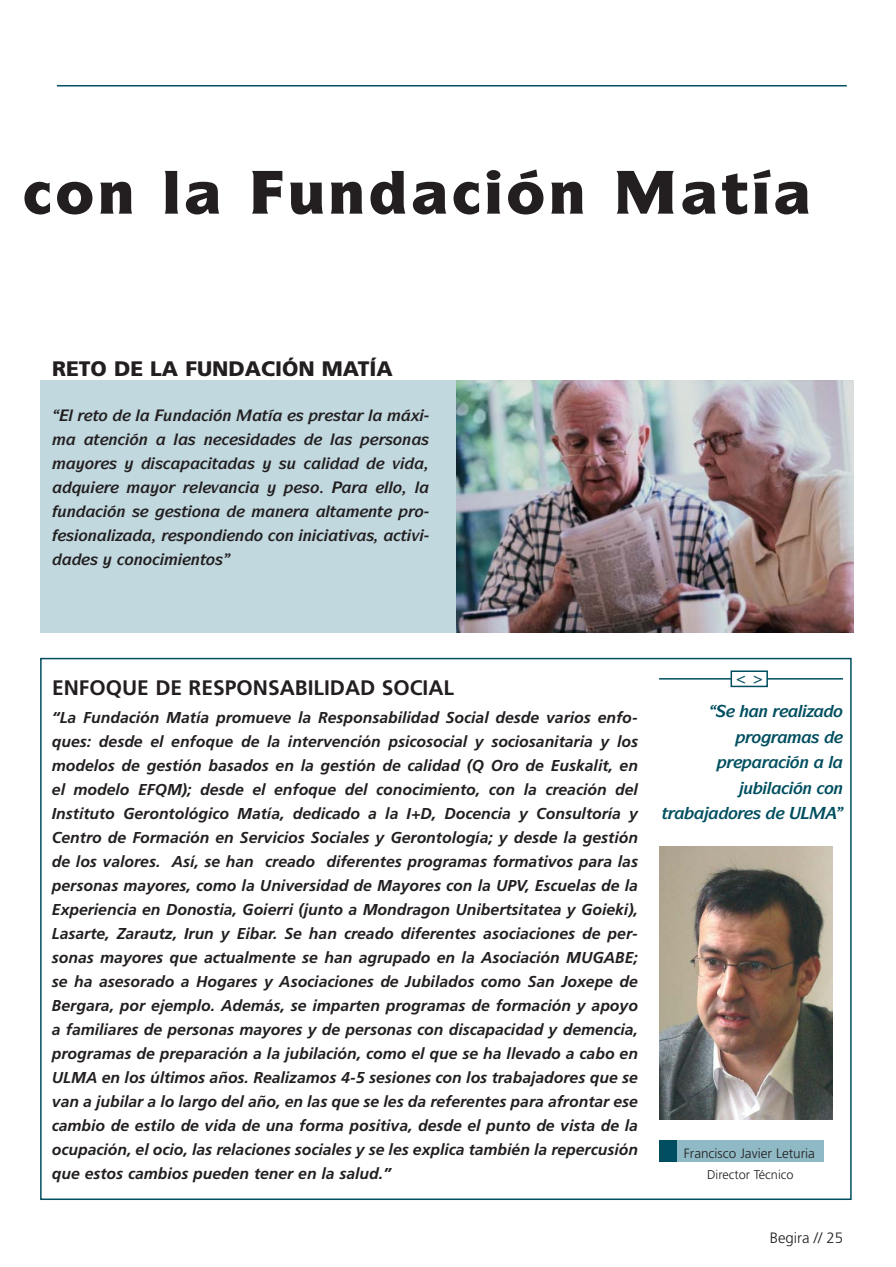
<style>
.page{position:relative;width:896px;height:1267px;background:#fff}
.page>*{position:absolute;margin:0;border:0;box-sizing:border-box;transform-origin:0 0}
.t1{font:900 58.5px "ITC Symbol Std";color:#231f20}
.t2{font:700 21px "Frutiger LT Std";color:#231f20}
.t3{font:900 21px "Frutiger LT Std";color:#231f20}
.t4{font:italic 700 16.5px "ITC Symbol Std";color:#004e5f}
.t5{font:italic 700 15.75px/24px "Frutiger LT Std";color:#231f20;text-align:justify}
.t6{font:italic 700 15.75px "ITC Symbol Std";color:#231f20}
.t7{font:300 15px "Frutiger LT Std";color:#231f20}
.t8{font:300 13.5px "Frutiger LT Std";color:#231f20}
.t9{font:300 12.75px "Frutiger LT Std";color:#231f20}
</style>
<div class="page">
<hr style="left:57px;top:85px;width:790px;height:1px;background:#004e5f">
<div style="left:659px;top:1141px;width:19px;height:21px;background:#004e5f"></div>
<div style="left:677px;top:1141px;width:147px;height:21px;background:#8fb9c5"></div>
<img style="left:659px;top:847px;width:174px;height:273px">
<div style="left:40px;top:381px;width:813px;height:252px;background:#c1d8df"></div>
<hr style="left:659px;top:678px;width:184px;height:2px;background:#004e5f">
<div style="left:731px;top:671px;width:36px;height:15px;background:#fff"></div>
<div style="left:731px;top:670px;width:37px;height:17px;border:2px solid #004e5f"></div>
<img style="left:456px;top:381px;width:397px;height:252px">
<h1 class="t1" style="left:55px;top:172px;width:127px">□■ ●</h1>
<h2 class="t3" style="left:52px;top:361px;width:342px">RETO DE LA FUNDACIÓN MATÍA</h2>
<p class="t6" style="left:68px;top:410px;width:41px">● ▼□</p>
<p class="t6" style="left:136px;top:410px;width:48px">● ◆■</p>
<p class="t6" style="left:296px;top:410px;width:53px">▲ ▲▼</p>
<p class="t6" style="left:368px;top:410px;width:6px">●</p>
<p class="t6" style="left:139px;top:434px;width:75px">■ ● ▲ ■</p>
<p class="t6" style="left:288px;top:434px;width:66px">▲ ● ▲</p>
<p class="t6" style="left:385px;top:434px;width:46px">▲□■ ▲</p>
<p class="t6" style="left:321px;top:458px;width:6px">●</p>
<p class="t6" style="left:159px;top:482px;width:80px">□ ●❖■</p>
<p class="t6" style="left:384px;top:482px;width:37px">●●□ ●</p>
<p class="t6" style="left:174px;top:506px;width:38px">▲▼ □■</p>
<p class="t6" style="left:275px;top:506px;width:11px">■</p>
<p class="t6" style="left:66px;top:530px;width:46px">▲□■ ●</p>
<p class="t6" style="left:177px;top:530px;width:37px">▲ □■</p>
<p class="t6" style="left:235px;top:530px;width:78px">■ □ □■ ■</p>
<p class="t6" style="left:338px;top:530px;width:38px">▼❖ ▲</p>
<p class="t6" style="left:90px;top:554px;width:64px">▲ □■□</p>
<p class="t6" style="left:191px;top:554px;width:34px">■▼□▲</p>
<h2 class="t2" style="left:52px;top:680px;width:403px">ENFOQUE DE RESPONSABILIDAD SOCIAL</h2>
<p class="t5" style="left:52px;top:707px;width:588px">“La Fundación Matía promueve la Responsabilidad Social desde varios enfo&shy;ques: desde el enfoque de la intervención psicosocial y sociosanitaria y los modelos de gestión basados en la gestión de calidad (Q Oro de Euskalit, en el modelo EFQM); desde el enfoque del conocimiento, con la creación del Instituto Gerontológico Matía, dedicado a la I+D, Docencia y Consultoría y Centro de Formación en Servicios Sociales y Gerontología; y desde la gestión de los valores. Así, se han creado diferentes programas formativos para las personas mayores, como la Universidad de Mayores con la UPV, Escuelas de la Experiencia en Donostia, Goierri (junto a Mondragon Unibertsitatea y Goieki), Lasarte, Zarautz, Irun y Eibar. Se han creado diferentes asociaciones de per&shy;sonas mayores que actualmente se han agrupado en la Asociación MUGABE; se ha asesorado a Hogares y Asociaciones de Jubilados como San Joxepe de Bergara, por ejemplo. Además, se imparten programas de formación y apoyo a familiares de personas mayores y de personas con discapacidad y demencia, programas de preparación a la jubilación, como el que se ha llevado a cabo en ULMA en los últimos años. Realizamos 4-5 sesiones con los trabajadores que se van a jubilar a lo largo del año, en las que se les da referentes para afrontar ese cambio de estilo de vida de una forma positiva, desde el punto de vista de la ocupación, el ocio, las relaciones sociales y se les explica también la repercusión que estos cambios pueden tener en la salud.”</p>
<p class="t4" style="left:802px;top:782px;width:42px">■ □■</p>
<p class="t8" style="left:684px;top:1146px;width:133px">Francisco Javier Leturia</p>
<p class="t9" style="left:707px;top:1168px;width:88px">Director Técnico</p>
<p class="t7" style="left:770px;top:1230px;width:75px">Begira // 25</p>
</div>
